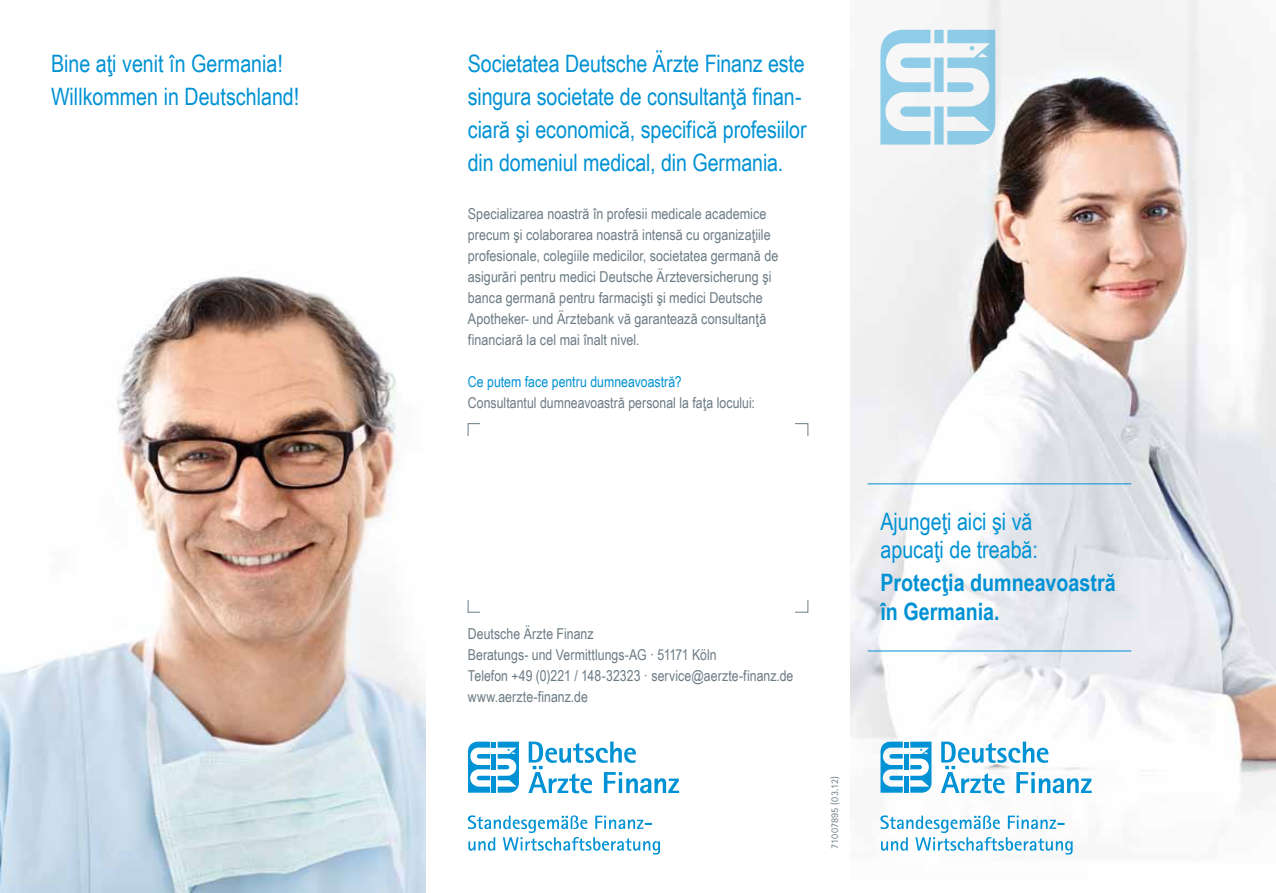
<style>
.page{position:relative;width:1276px;height:893px;background:#fff}
.page>*{position:absolute;margin:0;border:0;box-sizing:border-box;transform-origin:0 0}
.t1{font:24px/33px "Arial Narrow";letter-spacing:-.005em;color:#0092d4}
.t2{font:700 24px/28.5px "Arial Narrow";color:#0092d4}
.t3{font:15px/21px "Arial Narrow";letter-spacing:.005em;color:#6b7b84}
.t4{font:15px "Arial Narrow";color:#0092d4}
.t5{font:10.2px "Rotis Sans Serif";letter-spacing:.005em;color:#6b7b84}
</style>
<div class="page">
<img style="left:850px;top:0;width:426px;height:853px">
<svg style="left:879px;top:28px;width:117px;height:117px"></svg>
<hr style="left:867px;top:483px;width:264px;height:1px;background:#0092d4">
<hr style="left:867px;top:651px;width:264px;height:1px;background:#0092d4">
<img style="left:0;top:276px;width:425px;height:617px">
<svg style="left:880px;top:815px;width:192px;height:40px"></svg>
<svg style="left:880px;top:742px;width:52px;height:51px"></svg>
<svg style="left:941px;top:742px;width:150px;height:51px"></svg>
<svg style="left:468px;top:815px;width:192px;height:40px"></svg>
<svg style="left:468px;top:742px;width:51px;height:51px"></svg>
<svg style="left:528px;top:742px;width:151px;height:51px"></svg>
<h1 class="t1" style="left:51px;top:46px;width:250px">Bine aţi venit în Germania!<br>Willkommen in Deutschland!</h1>
<h1 class="t1" style="left:468px;top:46px;width:340px">Societatea Deutsche Ärzte Finanz este singura societate de consultanţă finan&shy;ciară şi economică, specifică profesiilor din domeniul medical, din Germania.</h1>
<p class="t3" style="left:468px;top:202px;width:312px">Specializarea noastră în profesii medicale academice precum şi colaborarea noastră intensă cu organizaţiile profesionale, colegiile medicilor, societatea germană de asigurări pentru medici Deutsche Ärzteversicherung şi banca germană pentru farmacişti şi medici Deutsche Apotheker- und Ärztebank vă garantează consultanţă financiară la cel mai înalt nivel.</p>
<p class="t4" style="left:468px;top:370px;width:215px">Ce putem face pentru dumneavoastră?</p>
<p class="t3" style="left:468px;top:391px;width:289px">Consultantul dumneavoastră personal la faţa locului:</p>
<p class="t3" style="left:468px;top:622px;width:327px">Deutsche Ärzte Finanz<br>Beratungs- und Vermittlungs-AG · 51171 Köln<br>Telefon +49 (0)221 / 148-32323 · service@aerzte-finanz.de www.aerzte-finanz.de</p>
<p class="t5" style="left:828px;top:849px;width:74px;rotate:-90deg">71007895 (03.12)</p>
<h1 class="t1" style="left:880px;top:506px;width:159px;line-height:28.5px">Ajungeţi aici şi vă apucaţi de treabă:</h1>
<h1 class="t2" style="left:880px;top:567px;width:237px">Protecţia dumneavoastră în Germania.</h1>
</div>
